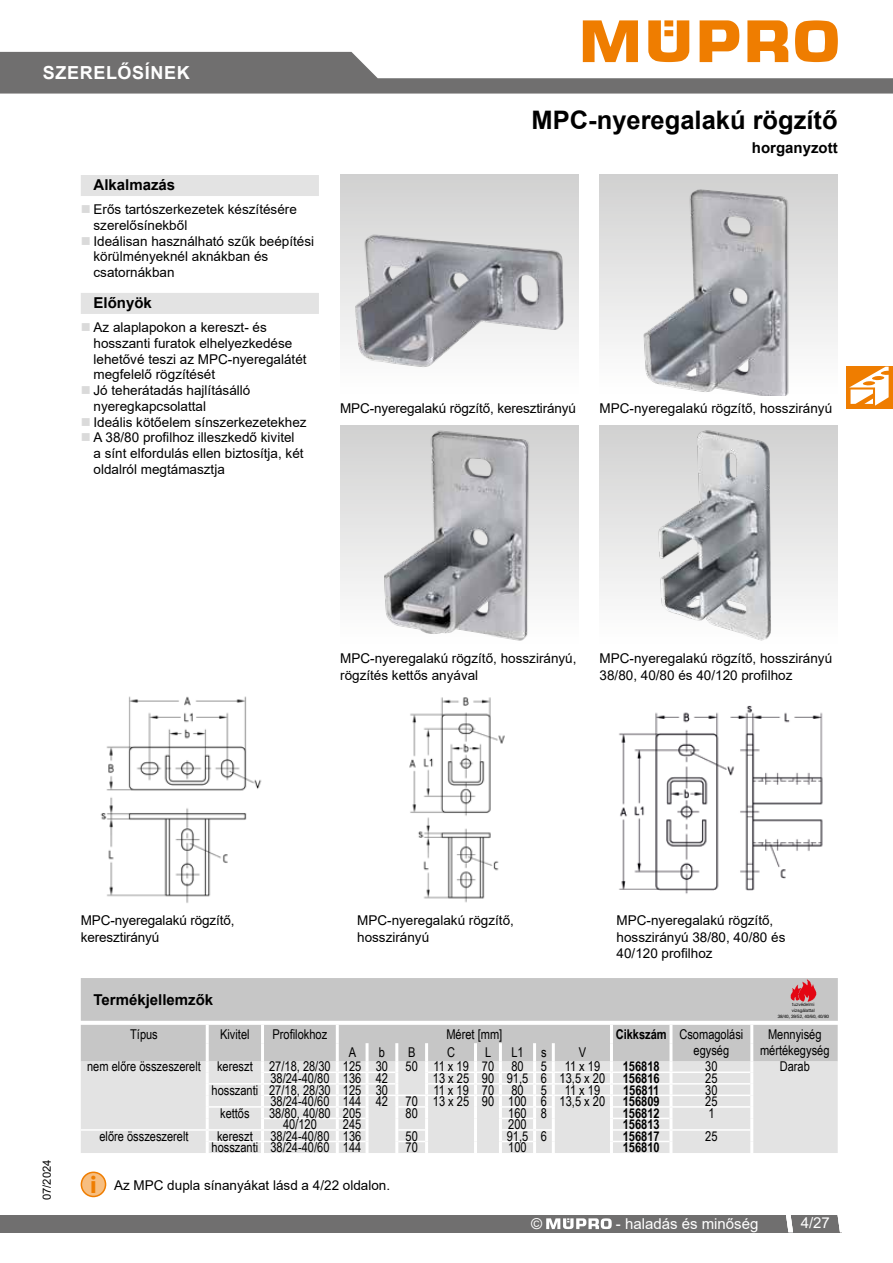
<style>
.page{position:relative;width:893px;height:1263px;background:#fff}
.page>*{position:absolute;margin:0;border:0;box-sizing:border-box;transform-origin:0 0}
.t1{font:700 25.5px "Arial";color:#000}
.t2{font:700 18px "Arial";letter-spacing:.035em;color:#fff}
.t3{font:700 15px "Arial";color:#000}
.t4{font:15px "Arial";color:#fff}
.t5{font:13.5px/15.8px "Arial";color:#000}
.t6{font:13.5px/15.8px "Arial Narrow";color:#000}
.t7{font:700 13.5px "Arial Narrow";color:#000}
.t8{font:11.25px "Arial";color:#000}
.t9{font:4.65px/6.1px "Helvetica Neue";color:#000;text-align:center}
.s1{font-weight:700}
.s2{font-family:"Myriad";font-weight:700;font-size:24.3px;color:#ef7d00}
</style>
<div class="page">
<svg style="left:0;top:20px;width:893px;height:74px"></svg>
<div style="left:0;top:1215px;width:841px;height:17px;background:#706f6f"></div>
<svg style="left:838px;top:1215px;width:3px;height:17px"></svg>
<svg style="left:786px;top:1215px;width:7px;height:17px"></svg>
<svg style="left:546px;top:1218px;width:66px;height:11px"></svg>
<div style="left:81px;top:175px;width:238px;height:21px;background:#e3e3e3"></div>
<div style="left:81px;top:293px;width:238px;height:21px;background:#e3e3e3"></div>
<img style="left:600px;top:175px;width:238px;height:221px">
<img style="left:340px;top:175px;width:238px;height:193px">
<svg style="left:81px;top:978px;width:757px;height:175px;background:#d8d8d8"></svg>
<hr style="left:502px;top:1141px;width:31px;height:1px;background:#fff">
<hr style="left:613px;top:1141px;width:56px;height:1px;background:#fff">
<img style="left:600px;top:425px;width:238px;height:216px">
<img style="left:340px;top:425px;width:238px;height:216px">
<img style="left:100px;top:696px;width:162px;height:207px">
<img style="left:409px;top:697px;width:96px;height:206px">
<img style="left:619px;top:705px;width:204px;height:189px">
<div style="left:81px;top:1172px;width:25px;height:24px;background:#f7be80;border-radius:50%"></div>
<div style="left:81px;top:1171px;width:25px;height:26px;border:2px solid #ef7d00;border-radius:50%"></div>
<div style="left:846px;top:367px;width:47px;height:42px;background:#ef7d00"></div>
<svg style="left:849px;top:367px;width:40px;height:39px"></svg>
<h2 class="t2" style="left:43px;top:60px;width:148px">SZERELŐSÍNEK</h2>
<p class="t3" style="left:94px;top:174px;width:83px">Alkalmazás</p>
<p class="t5" style="left:94px;top:201px;width:222px">Erős tartószerkezetek készítésére szerelősínekből<br>Ideálisan használható szűk beépítési körülményeknél aknákban és csatornákban</p>
<p class="t3" style="left:94px;top:292px;width:60px">Előnyök</p>
<p class="t5" style="left:94px;top:319px;width:215px">Az alaplapokon a kereszt- és hosszanti furatok elhelyezkedése lehetővé teszi az MPC-nyeregalátét megfelelő rögzítését<br>Jó teherátadás hajlításálló nyeregkapcsolattal<br>Ideális kötőelem sínszerkezetekhez<br>A 38/80 profilhoz illeszkedő kivitel<br>a sínt elfordulás ellen biztosítja, két oldalról megtámasztja</p>
<h1 class="t1" style="left:532px;top:102px;width:308px">MPC-nyeregalakú rögzítő</h1>
<p class="t3" style="left:752px;top:138px;width:87px">horganyzott</p>
<p class="t5" style="left:340px;top:400px;width:237px">MPC-nyeregalakú rögzítő, keresztirányú</p>
<p class="t5" style="left:600px;top:400px;width:234px">MPC-nyeregalakú rögzítő, hosszirányú</p>
<p class="t5" style="left:340px;top:650px;width:238px;line-height:16.2px">MPC-nyeregalakú rögzítő, hosszirányú, rögzítés kettős anyával</p>
<p class="t5" style="left:600px;top:650px;width:234px;line-height:16.2px">MPC-nyeregalakú rögzítő, hosszirányú<br>38/80, 40/80 és 40/120 profilhoz</p>
<p class="t5" style="left:81px;top:912px;width:155px;line-height:16.2px">MPC-nyeregalakú rögzítő, keresztirányú</p>
<p class="t5" style="left:357px;top:912px;width:158px;line-height:16.2px">MPC-nyeregalakú rögzítő, hosszirányú</p>
<p class="t5" style="left:617px;top:912px;width:170px;line-height:16.2px">MPC-nyeregalakú rögzítő, hosszirányú 38/80, 40/80 és<br>40/120 profilhoz</p>
<p class="t3" style="left:94px;top:989px;width:121px">Termékjellemzők</p>
<p class="t9" style="left:778px;top:1001px;width:53px">tuzvédelmi<br>vizsgálattal<br>38/40, 39/52, 40/60, 40/80</p>
<p class="t8" style="left:39px;top:1200px;width:42px;rotate:-90deg">07/2024</p>
<p class="t6" style="left:130px;top:1026px;width:29px">Típus</p>
<p class="t6" style="left:220px;top:1026px;width:31px">Kivitel</p>
<p class="t6" style="left:273px;top:1026px;width:56px">Profilokhoz</p>
<p class="t6" style="left:446px;top:1026px;width:57px">Méret [mm]</p>
<p class="t6" style="left:694px;top:1026px;width:51px;text-indent:-78px"><span class="s1">Cikkszám</span> Csomagolási egység</p>
<p class="t6" style="left:768px;top:1026px;width:55px">Mennyiség</p>
<p class="t6" style="left:349px;top:1044px;width:9px">A</p>
<p class="t6" style="left:379px;top:1044px;width:8px">b</p>
<p class="t6" style="left:408px;top:1044px;width:9px">B</p>
<p class="t6" style="left:447px;top:1044px;width:9px">C</p>
<p class="t6" style="left:485px;top:1044px;width:8px">L</p>
<p class="t6" style="left:511px;top:1044px;width:14px">L1</p>
<p class="t6" style="left:541px;top:1044px;width:7px">s</p>
<p class="t6" style="left:579px;top:1044px;width:9px">V</p>
<p class="t6" style="left:760px;top:1041px;width:71px">mértékegység</p>
<p class="t6" style="left:87px;top:1058px;width:302px">nem előre összeszerelt kereszt 27/18, 28/30 125 30</p>
<p class="t6" style="left:406px;top:1058px;width:90px">50 11 x 19 70</p>
<p class="t6" style="left:511px;top:1058px;width:14px">80</p>
<p class="t6" style="left:541px;top:1058px;width:8px">5</p>
<p class="t6" style="left:565px;top:1058px;width:37px">11 x 19</p>
<p class="t7" style="left:623px;top:1056px;width:38px">156818</p>
<p class="t6" style="left:705px;top:1058px;width:14px">30</p>
<p class="t6" style="left:780px;top:1058px;width:32px">Darab</p>
<p class="t6" style="left:270px;top:1070px;width:119px">38/24-40/80 136 42</p>
<p class="t6" style="left:433px;top:1070px;width:174px">13 x 25 90 91,5 6 13,5 x 20</p>
<p class="t7" style="left:623px;top:1068px;width:38px">156816</p>
<p class="t6" style="left:705px;top:1070px;width:14px">25</p>
<p class="t6" style="left:212px;top:1081px;width:178px">hosszanti 27/18, 28/30 125 30</p>
<p class="t6" style="left:433px;top:1081px;width:62px">11 x 19 70</p>
<p class="t6" style="left:511px;top:1081px;width:14px">80</p>
<p class="t6" style="left:541px;top:1081px;width:8px">5</p>
<p class="t6" style="left:565px;top:1081px;width:37px">11 x 19</p>
<p class="t7" style="left:623px;top:1079px;width:38px">156811</p>
<p class="t6" style="left:705px;top:1081px;width:14px">30</p>
<p class="t6" style="left:270px;top:1093px;width:119px">38/24-40/60 144 42</p>
<p class="t6" style="left:406px;top:1093px;width:201px">70 13 x 25 90 100 6 13,5 x 20</p>
<p class="t7" style="left:623px;top:1091px;width:38px">156809</p>
<p class="t6" style="left:705px;top:1093px;width:14px">25</p>
<p class="t6" style="left:220px;top:1104px;width:31px">kettős</p>
<p class="t6" style="left:269px;top:1104px;width:94px">38/80, 40/80 205</p>
<p class="t6" style="left:406px;top:1104px;width:14px">80</p>
<p class="t6" style="left:508px;top:1104px;width:40px">160 8</p>
<p class="t7" style="left:623px;top:1102px;width:38px">156812</p>
<p class="t6" style="left:708px;top:1104px;width:8px">1</p>
<p class="t6" style="left:283px;top:1116px;width:35px">40/120</p>
<p class="t6" style="left:343px;top:1116px;width:20px">245</p>
<p class="t6" style="left:508px;top:1116px;width:20px">200</p>
<p class="t7" style="left:623px;top:1114px;width:38px">156813</p>
<p class="t6" style="left:99px;top:1127px;width:91px">előre összeszerelt</p>
<p class="t6" style="left:217px;top:1127px;width:37px">kereszt</p>
<p class="t6" style="left:270px;top:1127px;width:93px">38/24-40/80 136</p>
<p class="t6" style="left:406px;top:1127px;width:14px">50</p>
<p class="t6" style="left:507px;top:1127px;width:42px">91,5 6</p>
<p class="t7" style="left:623px;top:1126px;width:38px">156817</p>
<p class="t6" style="left:705px;top:1127px;width:14px">25</p>
<p class="t6" style="left:212px;top:1139px;width:151px">hosszanti 38/24-40/60 144</p>
<p class="t6" style="left:406px;top:1139px;width:14px">70</p>
<p class="t6" style="left:508px;top:1139px;width:20px">100</p>
<p class="t7" style="left:623px;top:1137px;width:38px">156810</p>
<p class="t5" style="left:90px;top:1177px;width:302px"><span class="s2">i</span> Az MPC dupla sínanyákat lásd a 4/22 oldalon.</p>
<p class="t4" style="left:531px;top:1213px;width:13px">©</p>
<p class="t4" style="left:616px;top:1213px;width:144px">- haladás és minőség</p>
<p class="t4" style="left:801px;top:1213px;width:31px">4/27</p>
</div>
